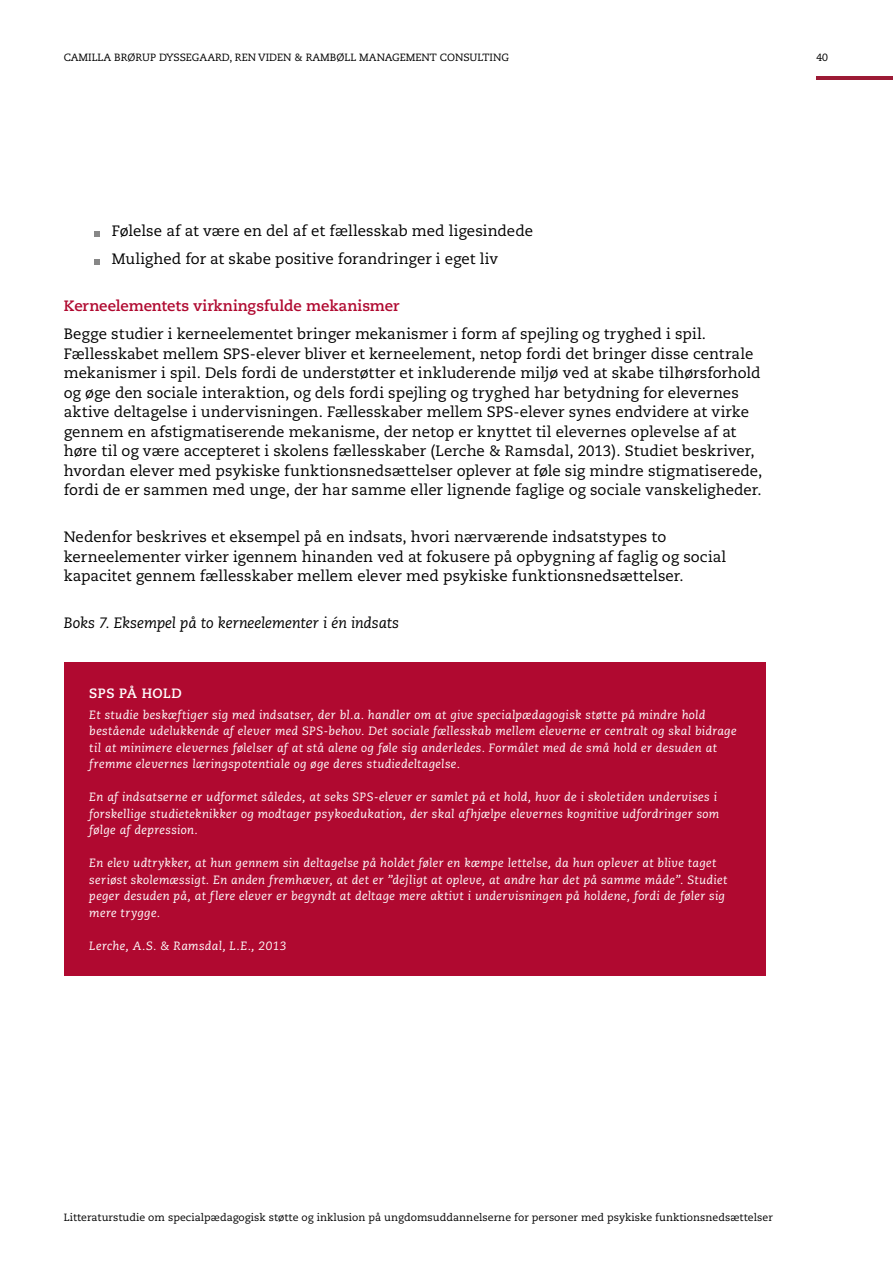
<style>
.page{position:relative;width:893px;height:1263px;background:#fff}
.page>*{position:absolute;margin:0;border:0;box-sizing:border-box;transform-origin:0 0}
.t1{font:15px/19.5px "Caecilia";color:#000}
.t2{font:italic 15px "Caecilia";letter-spacing:-.005em;color:#000}
.t3{font:700 15px "Caecilia";letter-spacing:-.005em;color:#b00930}
.t4{font:700 13.5px "Caecilia";letter-spacing:.025em;color:#fff}
.t5{font:italic 12px/16.5px "Caecilia";letter-spacing:.025em;color:#fff}
.t6{font:10.5px "Caecilia";letter-spacing:.005em;color:#000}
</style>
<div class="page">
<hr style="left:816px;top:76px;width:77px;height:4px;background:#9c1a35">
<svg style="left:94px;top:231px;width:5px;height:5px"></svg>
<svg style="left:94px;top:259px;width:5px;height:5px"></svg>
<div style="left:64px;top:662px;width:701px;height:313px;background:#b00930"></div>
<p class="t6" style="left:64px;top:52px;width:447px">CAMILLA BRØRUP DYSSEGAARD, REN VIDEN &amp; RAMBØLL MANAGEMENT CONSULTING</p>
<p class="t6" style="left:816px;top:52px;width:13px">40</p>
<p class="t1" style="left:112px;top:217px;width:423px;line-height:28px">Følelse af at være en del af et fællesskab med ligesindede<br>Mulighed for at skabe positive forandringer i eget liv</p>
<p class="t3" style="left:64px;top:297px;width:337px">Kerneelementets virkningsfulde mekanismer</p>
<p class="t1" style="left:64px;top:325px;width:700px">Begge studier i kerneelementet bringer mekanismer i form af spejling og tryghed i spil.<br>Fællesskabet mellem SPS-elever bliver et kerneelement, netop fordi det bringer disse centrale mekanismer i spil. Dels fordi de understøtter et inkluderende miljø ved at skabe tilhørsforhold og øge den sociale interaktion, og dels fordi spejling og tryghed har betydning for elevernes aktive deltagelse i undervisningen. Fællesskaber mellem SPS-elever synes endvidere at virke gennem en afstigmatiserende mekanisme, der netop er knyttet til elevernes oplevelse af at høre til og være accepteret i skolens fællesskaber (Lerche &amp; Ramsdal, 2013). Studiet beskriver, hvordan elever med psykiske funktionsnedsættelser oplever at føle sig mindre stigmatiserede, fordi de er sammen med unge, der har samme eller lignende faglige og sociale vanskeligheder.</p>
<p class="t1" style="left:64px;top:528px;width:664px">Nedenfor beskrives et eksempel på en indsats, hvori nærværende indsatstypes to kerneelementer virker igennem hinanden ved at fokusere på opbygning af faglig og social kapacitet gennem fællesskaber mellem elever med psykiske funktionsnedsættelser.</p>
<p class="t2" style="left:64px;top:615px;width:337px">Boks 7. Eksempel på to kerneelementer i én indsats</p>
<p class="t4" style="left:89px;top:685px;width:94px">SPS PÅ HOLD</p>
<p class="t5" style="left:89px;top:706px;width:649px">Et studie beskæftiger sig med indsatser, der bl.a. handler om at give specialpædagogisk støtte på mindre hold bestående udelukkende af elever med SPS-behov. Det sociale fællesskab mellem eleverne er centralt og skal bidrage til at minimere elevernes følelser af at stå alene og føle sig anderledes. Formålet med de små hold er desuden at fremme elevernes læringspotentiale og øge deres studiedeltagelse.</p>
<p class="t5" style="left:89px;top:789px;width:631px">En af indsatserne er udformet således, at seks SPS-elever er samlet på et hold, hvor de i skoletiden undervises i forskellige studieteknikker og modtager psykoedukation, der skal afhjælpe elevernes kognitive udfordringer som følge af depression.</p>
<p class="t5" style="left:89px;top:855px;width:639px">En elev udtrykker, at hun gennem sin deltagelse på holdet føler en kæmpe lettelse, da hun oplever at blive taget seriøst skolemæssigt. En anden fremhæver, at det er ”dejligt at opleve, at andre har det på samme måde”. Studiet peger desuden på, at flere elever er begyndt at deltage mere aktivt i undervisningen på holdene, fordi de føler sig mere trygge.</p>
<p class="t5" style="left:89px;top:937px;width:199px">Lerche, A.S. &amp; Ramsdal, L.E., 2013</p>
<p class="t6" style="left:64px;top:1211px;width:710px">Litteraturstudie om specialpædagogisk støtte og inklusion på ungdomsuddannelserne for personer med psykiske funktionsnedsættelser</p>
</div>
